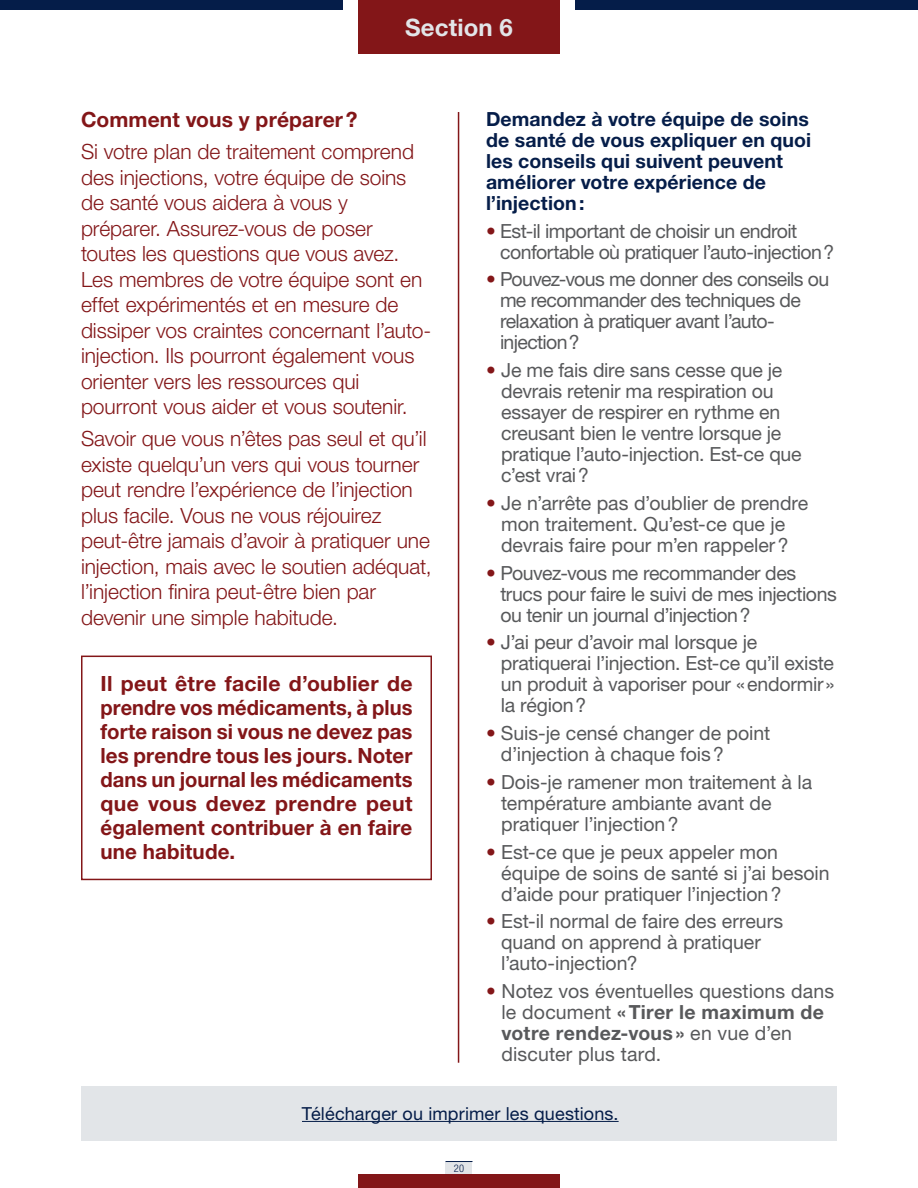
<style>
.page{position:relative;width:918px;height:1188px;background:#fff}
.page>*{position:absolute;margin:0;border:0;box-sizing:border-box;transform-origin:0 0}
.t1{font:700 24px "Helvetica Neue LT Std";letter-spacing:.005em;color:#e2e5e8}
.t2{font:300 21px/25.5px "Helvetica Neue LT Std";letter-spacing:-.005em;color:#831618}
.t3{font:700 21px/24px "Helvetica Neue LT Std";letter-spacing:.005em;color:#831618;text-align:justify}
.t4{font:19.5px/21px "Helvetica Neue LT Std";letter-spacing:-.01em;color:#58595b}
.t5{font:700 19.5px/21px "Helvetica Neue LT Std";letter-spacing:.005em;color:#051d49}
.t6{font:19.5px/21px "Helvetica Neue LT Std";letter-spacing:-.035em;color:#58595b}
.t7{font:19.5px/21px "Helvetica Neue LT Std";letter-spacing:-.03em;color:#58595b}
.t8{font:18px "Helvetica Neue LT Std";letter-spacing:.005em;color:#051d49}
.t9{font:300 condensed 10.5px "Helvetica Neue LT Std";color:#051d49}
.s1{color:#831618}
.s2{font-weight:700}
</style>
<div class="page">
<div style="left:0;top:0;width:343px;height:10px;background:#051d49"></div>
<div style="left:575px;top:0;width:343px;height:10px;background:#051d49"></div>
<div style="left:446px;top:1162px;width:26px;height:13px;background:#e2e5e8"></div>
<div style="left:358px;top:1175px;width:202px;height:13px;background:#831618"></div>
<div style="left:358px;top:0;width:202px;height:54px;background:#831618"></div>
<hr style="left:458px;top:112px;width:1px;height:951px;background:#831618">
<div style="left:81px;top:1086px;width:756px;height:54px;background:#e2e5e8"></div>
<hr style="left:302px;top:1121px;width:317px;height:1px;background:#051d49">
<svg style="left:446px;top:1161px;width:26px;height:1px"></svg>
<div style="left:81px;top:656px;width:351px;height:224px;border:2px solid #831618"></div>
<p class="t1" style="left:405px;top:12px;width:109px">Section 6</p>
<p class="t1" style="left:500px;top:12px;width:15px">1</p>
<p class="t3" style="left:81px;top:107px;width:278px">Comment vous y préparer?</p>
<p class="t2" style="left:81px;top:139px;width:352px">Si votre plan de traitement comprend des injections, votre équipe de soins de santé vous aidera à vous y préparer. Assurez-vous de poser toutes les questions que vous avez.<br>Les membres de votre équipe sont en effet expérimentés et en mesure de dissiper vos craintes concernant l’auto&shy;injection. Ils pourront également vous orienter vers les ressources qui pourront vous aider et vous soutenir.</p>
<p class="t2" style="left:81px;top:426px;width:352px">Savoir que vous n’êtes pas seul et qu’il existe quelqu’un vers qui vous tourner peut rendre l’expérience de l’injection plus facile. Vous ne vous réjouirez peut-être jamais d’avoir à pratiquer une injection, mais avec le soutien adéquat, l’injection finira peut-être bien par devenir une simple habitude.</p>
<p class="t3" style="left:100px;top:671px;width:314px">Il peut être facile d’oublier de prendre vos médicaments, à plus forte raison si vous ne devez pas les prendre tous les jours. Noter dans un journal les médicaments que vous devez prendre peut également contribuer à en faire une habitude.</p>
<p class="t5" style="left:486px;top:108px;width:327px">Demandez à votre équipe de soins de santé de vous expliquer en quoi les conseils qui suivent peuvent améliorer votre expérience de l’injection:</p>
<p class="t7" style="left:500px;top:220px;width:336px;text-indent:-14px"><span class="s1">•</span> Est-il important de choisir un endroit confortable où pratiquer l’auto-injection?</p>
<p class="t6" style="left:500px;top:269px;width:331px;text-indent:-14px"><span class="s1">•</span> Pouvez-vous me donner des conseils ou me recommander des techniques de relaxation à pratiquer avant l’auto&shy;injection?</p>
<p class="t4" style="left:501px;top:360px;width:302px;text-indent:-15px"><span class="s1">•</span> Je me fais dire sans cesse que je devrais retenir ma respiration ou essayer de respirer en rythme en creusant bien le ventre lorsque je pratique l’auto-injection. Est-ce que c’est vrai?</p>
<p class="t4" style="left:486px;top:492px;width:324px;text-align:center"><span class="s1">•</span> Je n’arrête pas d’oublier de prendre mon traitement. Qu’est-ce que je devrais faire pour m’en rappeler?</p>
<p class="t4" style="left:500px;top:562px;width:338px;text-indent:-14px"><span class="s1">•</span> Pouvez-vous me recommander des trucs pour faire le suivi de mes injections ou tenir un journal d’injection?</p>
<p class="t4" style="left:501px;top:632px;width:335px;text-indent:-15px"><span class="s1">•</span> J’ai peur d’avoir mal lorsque je pratiquerai l’injection. Est-ce qu’il existe un produit à vaporiser pour «endormir» la région?</p>
<p class="t4" style="left:501px;top:723px;width:271px;text-indent:-15px"><span class="s1">•</span> Suis-je censé changer de point d’injection à chaque fois?</p>
<p class="t4" style="left:501px;top:771px;width:313px;text-indent:-15px"><span class="s1">•</span> Dois-je ramener mon traitement à la température ambiante avant de pratiquer l’injection?</p>
<p class="t4" style="left:501px;top:841px;width:330px;text-indent:-15px"><span class="s1">•</span> Est-ce que je peux appeler mon équipe de soins de santé si j’ai besoin d’aide pour pratiquer l’injection?</p>
<p class="t4" style="left:501px;top:911px;width:284px;text-indent:-15px"><span class="s1">•</span> Est-il normal de faire des erreurs quand on apprend à pratiquer l’auto-injection?</p>
<p class="t4" style="left:502px;top:981px;width:334px;text-indent:-16px"><span class="s1">•</span> Notez vos éventuelles questions dans le document <span class="s2">«Tirer le maximum de votre rendez-vous »</span> en vue d’en discuter plus tard.</p>
<p class="t8" style="left:302px;top:1102px;width:318px">Télécharger ou imprimer les questions.</p>
<p class="t9" style="left:454px;top:1162px;width:12px">20</p>
</div>
